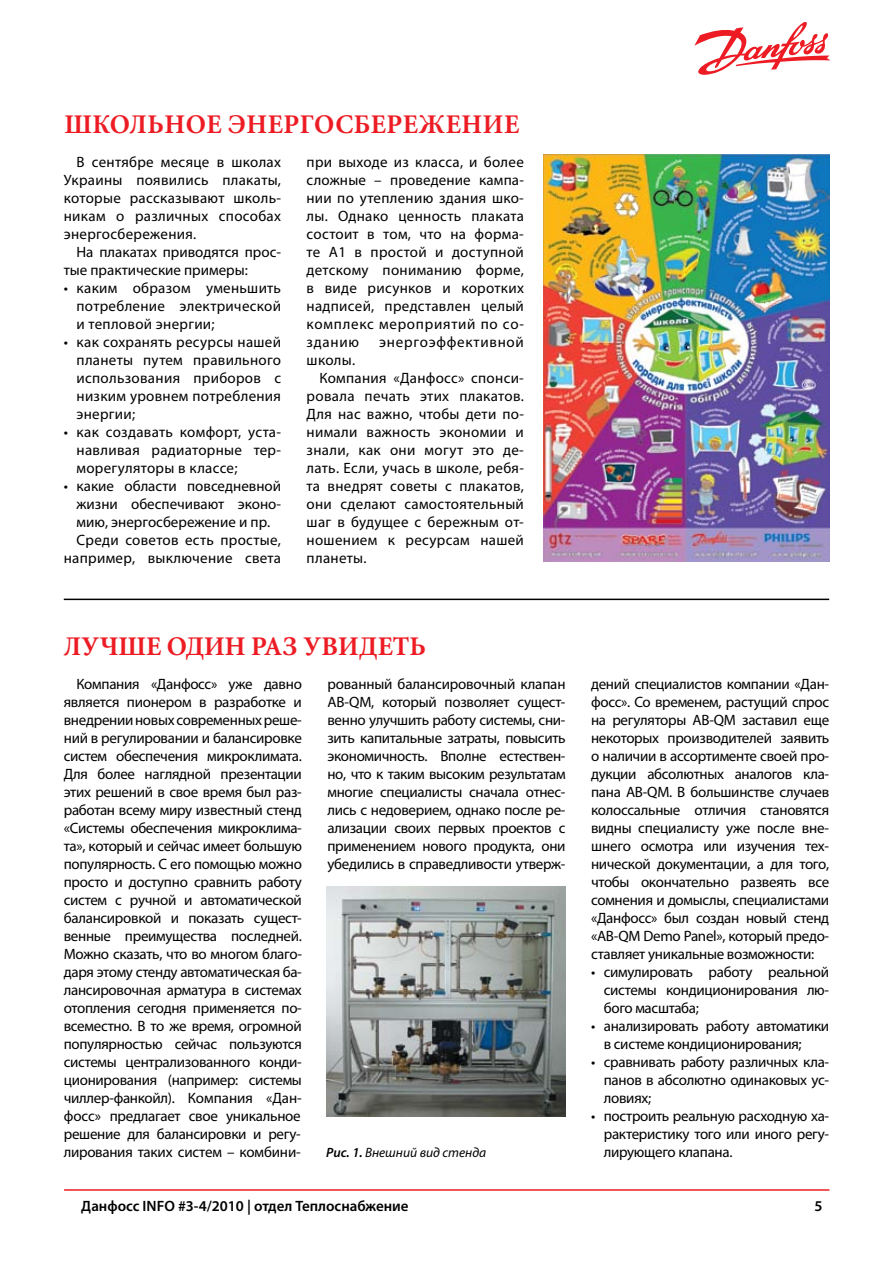
<style>
.page{position:relative;width:893px;height:1263px;background:#fff}
.page>*{position:absolute;margin:0;border:0;box-sizing:border-box;transform-origin:0 0}
.t1{font:700 27px "Minion Cyr";letter-spacing:.02em;color:#ed1c24}
.t2{font:700 27px "Minion Cyr";color:#ed1c24}
.t3{font:15px/18px "Myriad Pro";letter-spacing:.01em;color:#000;text-align:justify}
.t4{font:15px/18px "Myriad Pro";letter-spacing:-.02em;color:#000}
.t5{font:600 15px "Myriad Pro";color:#000}
.t6{font:15px "Myriad Pro";letter-spacing:.05em;color:#000}
.t7{font:italic 13.5px "Myriad Pro";color:#000}
.s1{font-weight:600}
</style>
<div class="page">
<hr style="left:64px;top:1189px;width:765px;height:2px;background:#ed1c24">
<svg style="left:694px;top:22px;width:135px;height:53px"></svg>
<hr style="left:64px;top:599px;width:765px;height:1px;background:#000">
<img style="left:543px;top:154px;width:286px;height:408px">
<img style="left:326px;top:887px;width:240px;height:229px">
<h1 class="t1" style="left:64px;top:108px;width:456px">Школьное энергосбережение</h1>
<p class="t3" style="left:64px;top:152px;width:219px;text-indent:13px">В сентябре месяце в школах Украины появились плакаты, которые рассказывают школь&shy;никам о различных способах энергосбережения.</p>
<p class="t3" style="left:64px;top:242px;width:218px;text-indent:13px">На плакатах приводятся прос&shy;тые практические примеры:</p>
<p class="t3" style="left:77px;top:278px;width:206px;text-indent:-13px">• каким образом уменьшить потребление электрической и тепловой энергии;</p>
<p class="t3" style="left:77px;top:332px;width:206px;text-indent:-13px">• как сохранять ресурсы нашей планеты путем правильного использования приборов с низким уровнем потребления энергии;</p>
<p class="t3" style="left:77px;top:422px;width:206px;text-indent:-13px">• как создавать комфорт, уста&shy;навливая радиаторные тер&shy;морегуляторы в классе;</p>
<p class="t3" style="left:64px;top:476px;width:219px">• какие области повседневной</p>
<p class="t3" style="left:77px;top:494px;width:206px">жизни обеспечивают эконо-</p>
<p class="t3" style="left:77px;top:512px;width:195px">мию, энергосбережение и пр.</p>
<p class="t3" style="left:77px;top:530px;width:206px">Среди советов есть простые,</p>
<p class="t3" style="left:64px;top:548px;width:219px">например, выключение света</p>
<p class="t3" style="left:307px;top:152px;width:219px">при выходе из класса, и более сложные – проведение кампа&shy;нии по утеплению здания шко&shy;лы. Однако ценность плаката состоит в том, что на форма&shy;те А1 в простой и доступной детскому пониманию форме, в виде рисунков и коротких надписей, представлен целый комплекс мероприятий по со&shy;зданию</p>
<p class="t6" style="left:379px;top:332px;width:146px">энергоэффективной</p>
<p class="t3" style="left:307px;top:350px;width:50px">школы.</p>
<p class="t3" style="left:319px;top:368px;width:206px">Компания «Данфосс» спонси-</p>
<p class="t3" style="left:307px;top:386px;width:219px">ровала печать этих плакатов.</p>
<p class="t3" style="left:307px;top:404px;width:219px">Для нас важно, чтобы дети по-</p>
<p class="t3" style="left:307px;top:422px;width:219px">нимали важность экономии и</p>
<p class="t3" style="left:307px;top:440px;width:219px">знали, как они могут это де-</p>
<p class="t3" style="left:307px;top:458px;width:219px">лать. Если, учась в школе, ребя-</p>
<p class="t3" style="left:307px;top:476px;width:219px">та внедрят советы с плакатов,</p>
<p class="t3" style="left:307px;top:494px;width:219px">они сделают самостоятельный</p>
<p class="t3" style="left:307px;top:512px;width:219px">шаг в будущее с бережным от-</p>
<p class="t3" style="left:307px;top:530px;width:219px">ношением к ресурсам нашей</p>
<p class="t3" style="left:307px;top:548px;width:61px">планеты.</p>
<h1 class="t2" style="left:64px;top:630px;width:363px">Лучше один раз увидеть</h1>
<p class="t3" style="left:64px;top:674px;width:240px;text-indent:13px">Компания «Данфосс» уже давно является пионером в разработке и внедрении новых современных реше&shy;ний в регулировании и балансировке систем обеспечения микроклимата.<br>Для более наглядной презентации этих решений в свое время был раз&shy;работан всему миру известный стенд «Системы обеспечения микроклима&shy;та», который и сейчас имеет большую популярность. С его помощью можно просто и доступно сравнить работу систем с ручной и автоматической балансировкой и показать сущест&shy;венные преимущества последней.<br>Можно сказать, что во многом благо&shy;даря этому стенду автоматическая ба&shy;лансировочная арматура в системах отопления сегодня применяется по&shy;всеместно. В то же время, огромной популярностью сейчас пользуются системы централизованного конди&shy;ционирования (например: системы чиллер-фанкойл). Компания «Дан&shy;фосс» предлагает свое уникальное решение для балансировки и регу&shy;лирования таких систем – комбини-</p>
<p class="t3" style="left:327px;top:674px;width:240px">рованный балансировочный клапан AB-QM, который позволяет сущест&shy;венно улучшить работу системы, сни&shy;зить капитальные затраты, повысить экономичность. Вполне естествен&shy;но, что к таким высоким результатам многие специалисты сначала отнес&shy;лись с недоверием, однако после ре&shy;ализации своих первых проектов с применением нового продукта, они убедились в справедливости утверж-</p>
<p class="t3" style="left:591px;top:674px;width:240px">дений специалистов компании «Дан&shy;фосс». Со временем, растущий спрос на регуляторы AB-QM заставил еще некоторых производителей заявить о наличии в ассортименте своей про&shy;дукции абсолютных аналогов кла&shy;пана AB-QM. В большинстве случаев колоссальные отличия становятся видны специалисту уже после вне&shy;шнего осмотра или изучения тех&shy;нической документации, а для того, чтобы окончательно развеять все сомнения и домыслы, специалистами «Данфосс» был создан новый стенд «AB-QM Demo Panel», который предо&shy;ставляет уникальные возможности:</p>
<p class="t3" style="left:604px;top:962px;width:227px;text-indent:-13px">• симулировать работу реальной системы кондиционирования лю&shy;бого масштаба;</p>
<p class="t4" style="left:604px;top:1016px;width:227px;text-indent:-13px">• анализировать работу автоматики в системе кондиционирования;</p>
<p class="t3" style="left:604px;top:1052px;width:227px;text-indent:-13px">• сравнивать работу различных кла&shy;панов в абсолютно одинаковых ус&shy;ловиях;</p>
<p class="t4" style="left:591px;top:1106px;width:240px;text-align:right">• построить реальную расходную ха&shy;рактеристику того или иного регу-</p>
<p class="t7" style="left:326px;top:1144px;width:161px"><span class="s1">Рис. 1.</span> Внешний вид стенда</p>
<p class="t4" style="left:604px;top:1142px;width:130px">лирующего клапана.</p>
<p class="t5" style="left:81px;top:1196px;width:329px">Данфосс INFO #3-4/2010 | отдел Теплоснабжение</p>
<p class="t5" style="left:814px;top:1196px;width:10px">5</p>
</div>
